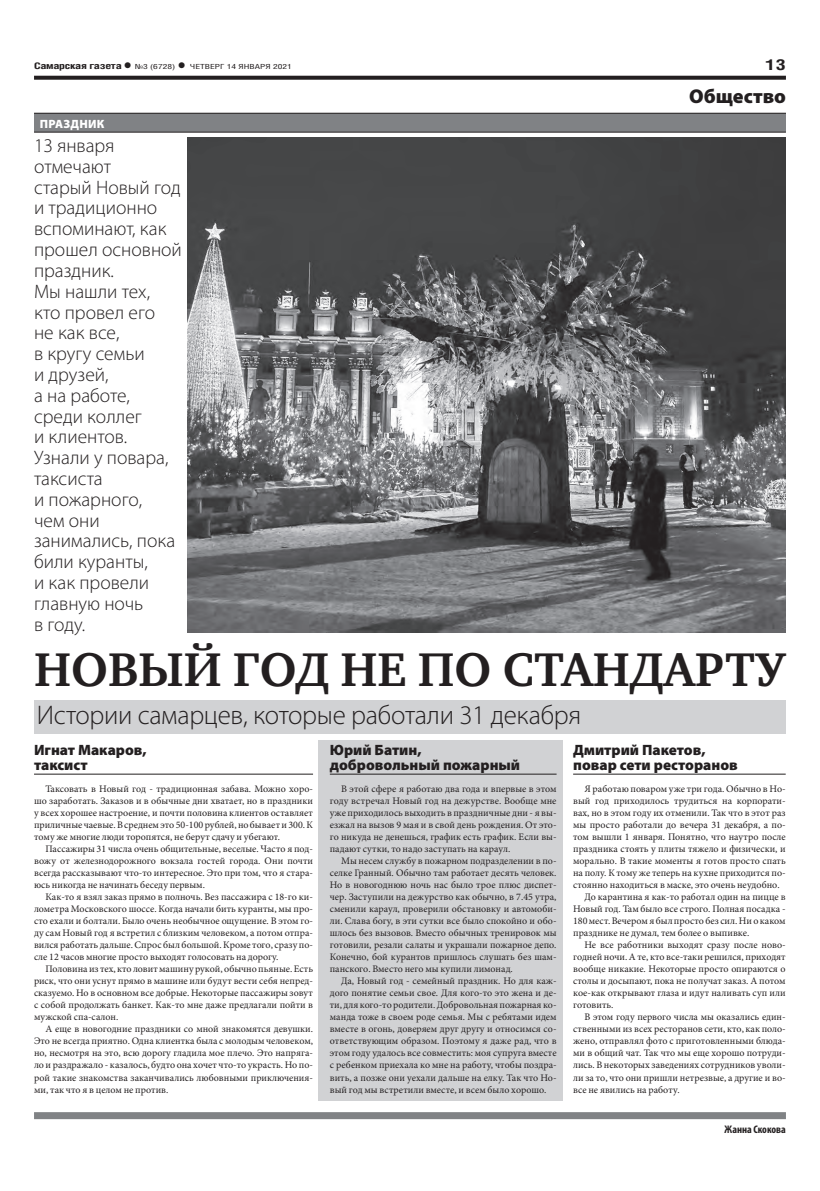
<style>
.page{position:relative;width:820px;height:1191px;background:#fff}
.page>*{position:absolute;margin:0;border:0;box-sizing:border-box;transform-origin:0 0}
.ЗАГОЛОВОК{font:700 48.5px "Charter C";color:#231f20}
.ПОДЗАГОЛОВОК{font:300 27px "Myriad Pro";letter-spacing:-.01em;color:#231f20}
.КОЛОНТИТУЛ{font:900 20px "Myriad Pro";color:#231f20}
.ПОДЗАГОЛОВОК-2{font:300 19.5px/20.8px "Myriad Pro";color:#231f20}
.мнение_имя{font:900 15px/15px "Myriad Pro";color:#231f20}
.t1{font:700 15px "Helios Cond";color:#231f20;scale:1.4 1}
.надзаголовок{font:900 12px "Myriad Pro";letter-spacing:.02em;color:#fff}
.АВТОР_чб{font:700 condensed 11px "Myriad Pro";color:#231f20}
.ОСНОВНОЙ{font:10px/12px "Minion Pro";color:#231f20;text-align:justify}
.t2{font:700 9px "Helios Cond";letter-spacing:-.02em;color:#231f20;scale:1.4 1}
.t3{font:7px "Helios Cond";color:#231f20;scale:1.4 1}
.s1{font-size:16px}
.s2{font-weight:700;font-size:16px}
</style>
<div class="page">
<svg style="left:34px;top:76px;width:751px;height:4px;background:#322f2f"></svg>
<div style="left:318px;top:740px;width:245px;height:361px;background:#d1d2d4"></div>
<div style="left:34px;top:113px;width:751px;height:19px;background:#808285"></div>
<hr style="left:34px;top:113px;width:751px;height:1px;background:#231f20">
<hr style="left:34px;top:132px;width:751px;height:1px;background:#231f20">
<hr style="left:573px;top:774px;width:212px;height:1px;background:#231f20">
<div style="left:34px;top:700px;width:751px;height:33px;background:#d1d2d4"></div>
<img style="left:187px;top:137px;width:598px;height:495px">
<div style="left:34px;top:1112px;width:751px;height:7px;background:#808285"></div>
<hr style="left:34px;top:774px;width:279px;height:1px;background:#231f20">
<hr style="left:330px;top:774px;width:226px;height:1px;background:#231f20">
<p class="t2" style="left:34px;top:61px;width:71px">Самарская газета<span class="s1">•</span></p>
<p class="t3" style="left:135px;top:63px;width:114px">№3 (6728) <span class="s2">•</span> ЧЕТВЕРГ 14 ЯНВАРЯ 2021</p>
<p class="t1" style="left:765px;top:55px;width:16px">13</p>
<p class="КОЛОНТИТУЛ" style="left:688px;top:85px;width:98px">Общество</p>
<p class="надзаголовок" style="left:40px;top:117px;width:66px">ПРАЗДНИК</p>
<p class="ПОДЗАГОЛОВОК-2" style="left:34px;top:135px;width:149px">13 января отмечают<br>старый Новый год и традиционно вспоминают, как прошел основной праздник.<br>Мы нашли тех,<br>кто провел его<br>не как все,<br>в кругу семьи<br>и друзей,<br>а на работе, среди коллег<br>и клиентов.<br>Узнали у повара, таксиста<br>и пожарного,<br>чем они занимались, пока били куранты,<br>и как провели главную ночь<br>в году.</p>
<p class="ЗАГОЛОВОК" style="left:34px;top:643px;width:752px">НОВЫЙ ГОД НЕ ПО СТАНДАРТУ</p>
<p class="ПОДЗАГОЛОВОК" style="left:37px;top:698px;width:545px">Истории самарцев, которые работали 31 декабря</p>
<p class="мнение_имя" style="left:34px;top:742px;width:114px">Игнат Макаров, таксист</p>
<p class="ОСНОВНОЙ" style="left:34px;top:783px;width:280px;text-indent:11px">Таксовать в Новый год - традиционная забава. Можно хоро&shy;шо заработать. Заказов и в обычные дни хватает, но в праздники у всех хорошее настроение, и почти половина клиентов оставляет приличные чаевые. В среднем это 50-100 рублей, но бывает и 300. К тому же многие люди торопятся, не берут сдачу и убегают.</p>
<p class="ОСНОВНОЙ" style="left:34px;top:843px;width:280px;text-indent:11px">Пассажиры 31 числа очень общительные, веселые. Часто я под&shy;вожу от железнодорожного вокзала гостей города. Они почти всегда рассказывают что-то интересное. Это при том, что я стара&shy;юсь никогда не начинать беседу первым.</p>
<p class="ОСНОВНОЙ" style="left:34px;top:891px;width:280px;text-indent:11px">Как-то я взял заказ прямо в полночь. Вез пассажира с 18-го ки&shy;лометра Московского шоссе. Когда начали бить куранты, мы про&shy;сто ехали и болтали. Было очень необычное ощущение. В этом го&shy;ду сам Новый год я встретил с близким человеком, а потом отпра&shy;вился работать дальше. Спрос был большой. Кроме того, сразу по&shy;сле 12 часов многие просто выходят голосовать на дорогу.</p>
<p class="ОСНОВНОЙ" style="left:34px;top:963px;width:280px;text-indent:11px">Половина из тех, кто ловит машину рукой, обычно пьяные. Есть риск, что они уснут прямо в машине или будут вести себя непред&shy;сказуемо. Но в основном все добрые. Некоторые пассажиры зовут с собой продолжать банкет. Как-то мне даже предлагали пойти в мужской спа-салон.</p>
<p class="ОСНОВНОЙ" style="left:34px;top:1023px;width:280px;text-indent:11px">А еще в новогодние праздники со мной знакомятся девушки.<br>Это не всегда приятно. Одна клиентка была с молодым человеком, но, несмотря на это, всю дорогу гладила мое плечо. Это напряга&shy;ло и раздражало - казалось, будто она хочет что-то украсть. Но по&shy;рой такие знакомства заканчивались любовными приключения&shy;ми, так что я в целом не против.</p>
<p class="мнение_имя" style="left:330px;top:742px;width:192px">Юрий Батин, добровольный пожарный</p>
<p class="ОСНОВНОЙ" style="left:330px;top:783px;width:228px;text-indent:11px">В этой сфере я работаю два года и впервые в этом году встречал Новый год на дежурстве. Вообще мне уже приходилось выходить в праздничные дни - я вы&shy;езжал на вызов 9 мая и в свой день рождения. От это&shy;го никуда не денешься, график есть график. Если вы&shy;падают сутки, то надо заступать на караул.</p>
<p class="ОСНОВНОЙ" style="left:330px;top:855px;width:228px;text-indent:11px">Мы несем службу в пожарном подразделении в по&shy;селке Гранный. Обычно там работает десять человек.<br>Но в новогоднюю ночь нас было трое плюс диспет&shy;чер. Заступили на дежурство как обычно, в 7.45 утра, сменили караул, проверили обстановку и автомоби&shy;ли. Слава богу, в эти сутки все было спокойно и обо&shy;шлось без вызовов. Вместо обычных тренировок мы готовили, резали салаты и украшали пожарное депо.<br>Конечно, бой курантов пришлось слушать без шам&shy;панского. Вместо него мы купили лимонад.</p>
<p class="ОСНОВНОЙ" style="left:330px;top:975px;width:228px;text-indent:11px">Да, Новый год - семейный праздник. Но для каж&shy;дого понятие семьи свое. Для кого-то это жена и де&shy;ти, для кого-то родители. Добровольная пожарная ко&shy;манда тоже в своем роде семья. Мы с ребятами идем вместе в огонь, доверяем друг другу и относимся со&shy;ответствующим образом. Поэтому я даже рад, что в этом году удалось все совместить: моя супруга вместе с ребенком приехала ко мне на работу, чтобы поздра&shy;вить, а позже они уехали дальше на елку. Так что Но&shy;вый год мы встретили вместе, и всем было хорошо.</p>
<p class="мнение_имя" style="left:573px;top:742px;width:166px">Дмитрий Пакетов, повар сети ресторанов</p>
<p class="ОСНОВНОЙ" style="left:573px;top:783px;width:214px;text-indent:11px">Я работаю поваром уже три года. Обычно в Но&shy;вый год приходилось трудиться на корпорати&shy;вах, но в этом году их отменили. Так что в этот раз мы просто работали до вечера 31 декабря, а по&shy;том вышли 1 января. Понятно, что наутро после праздника стоять у плиты тяжело и физически, и морально. В такие моменты я готов просто спать на полу. К тому же теперь на кухне приходится по&shy;стоянно находиться в маске, это очень неудобно.</p>
<p class="ОСНОВНОЙ" style="left:573px;top:891px;width:214px;text-indent:11px">До карантина я как-то работал один на пицце в Новый год. Там было все строго. Полная посадка - 180 мест. Вечером я был просто без сил. Ни о каком празднике не думал, тем более о выпивке.</p>
<p class="ОСНОВНОЙ" style="left:573px;top:939px;width:214px;text-indent:11px">Не все работники выходят сразу после ново&shy;годней ночи. А те, кто все-таки решился, приходят вообще никакие. Некоторые просто опираются о столы и досыпают, пока не получат заказ. А потом кое-как открывают глаза и идут наливать суп или готовить.</p>
<p class="ОСНОВНОЙ" style="left:573px;top:1011px;width:214px;text-indent:11px">В этом году первого числа мы оказались един&shy;ственными из всех ресторанов сети, кто, как поло&shy;жено, отправлял фото с приготовленными блюда&shy;ми в общий чат. Так что мы еще хорошо потруди&shy;лись. В некоторых заведениях сотрудников уволи&shy;ли за то, что они пришли нетрезвые, а другие и во&shy;все не явились на работу.</p>
<p class="АВТОР_чб" style="left:724px;top:1122px;width:63px">Жанна Скокова</p>
</div>
